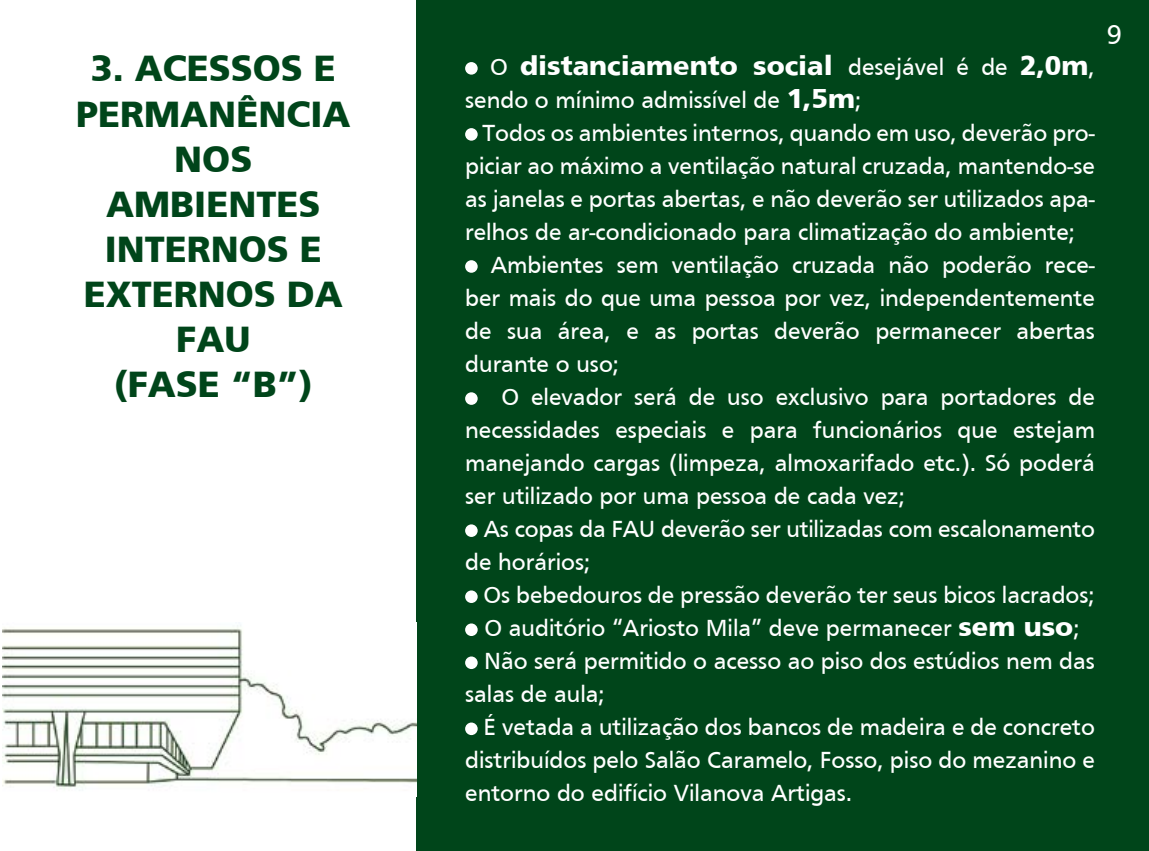
<style>
.page{position:relative;width:1149px;height:851px;background:#fff}
.page>*{position:absolute;margin:0;border:0;box-sizing:border-box;transform-origin:0 0}
.t1{font:900 36px/45px "Frutiger";color:#00451a;text-align:center}
.t2{font:900 27px "Frutiger";color:#fff}
.t3{font:27px "Humanist 777 BT Roman B";color:#fff}
.t4{font:24px "Frutiger";color:#fff}
.s1{font-weight:400;font-size:24px}
.s2{font-weight:900;font-size:27px}
</style>
<div class="page">
<div style="left:416px;top:0;width:732px;height:850px;background:#00451a"></div>
<div style="left:465px;top:62px;width:12px;height:13px;background:#fff;border-radius:50%"></div>
<div style="left:465px;top:128px;width:12px;height:13px;background:#fff;border-radius:50%"></div>
<div style="left:465px;top:260px;width:12px;height:13px;background:#fff;border-radius:50%"></div>
<div style="left:465px;top:392px;width:12px;height:13px;background:#fff;border-radius:50%"></div>
<div style="left:465px;top:524px;width:12px;height:13px;background:#fff;border-radius:50%"></div>
<div style="left:465px;top:590px;width:12px;height:13px;background:#fff;border-radius:50%"></div>
<div style="left:465px;top:623px;width:12px;height:13px;background:#fff;border-radius:50%"></div>
<div style="left:465px;top:656px;width:12px;height:13px;background:#fff;border-radius:50%"></div>
<div style="left:465px;top:722px;width:12px;height:13px;background:#fff;border-radius:50%"></div>
<img style="left:3px;top:625px;width:413px;height:165px">
<h1 class="t1" style="left:76px;top:46px;width:276px">3. ACESSOS E<br>PERMANÊNCIA<br>NOS<br>AMBIENTES<br>INTERNOS E<br>EXTERNOS DA<br>FAU<br>(FASE “B”)</h1>
<p class="t2" style="left:490px;top:49px;width:606px"><span class="s1">O</span> distanciamento social <span class="s1">desejável é de</span> 2,0m<span class="s1">,</span></p>
<p class="t4" style="left:465px;top:86px;width:397px">sendo o mínimo admissível de <span class="s2">1,5m</span>;</p>
<p class="t4" style="left:482px;top:119px;width:613px">Todos os ambientes internos, quando em uso, deverão pro-</p>
<p class="t4" style="left:465px;top:152px;width:631px">piciar ao máximo a ventilação natural cruzada, mantendo-se</p>
<p class="t4" style="left:465px;top:185px;width:631px">as janelas e portas abertas, e não deverão ser utilizados apa-</p>
<p class="t4" style="left:465px;top:218px;width:611px">relhos de ar-condicionado para climatização do ambiente;</p>
<p class="t4" style="left:490px;top:251px;width:605px">Ambientes sem ventilação cruzada não poderão rece-</p>
<p class="t4" style="left:465px;top:284px;width:631px">ber mais do que uma pessoa por vez, independentemente</p>
<p class="t4" style="left:465px;top:317px;width:631px">de sua área, e as portas deverão permanecer abertas</p>
<p class="t4" style="left:465px;top:350px;width:156px">durante o uso;</p>
<p class="t4" style="left:501px;top:383px;width:595px">O elevador será de uso exclusivo para portadores de</p>
<p class="t4" style="left:465px;top:416px;width:631px">necessidades especiais e para funcionários que estejam</p>
<p class="t4" style="left:465px;top:449px;width:631px">manejando cargas (limpeza, almoxarifado etc.). Só poderá</p>
<p class="t4" style="left:465px;top:482px;width:441px">ser utilizado por uma pessoa de cada vez;</p>
<p class="t4" style="left:483px;top:515px;width:612px">As copas da FAU deverão ser utilizadas com escalonamento</p>
<p class="t4" style="left:465px;top:548px;width:127px">de horários;</p>
<p class="t4" style="left:483px;top:581px;width:612px">Os bebedouros de pressão deverão ter seus bicos lacrados;</p>
<p class="t4" style="left:484px;top:614px;width:596px">O auditório “Ariosto Mila” deve permanecer <span class="s2">sem uso</span>;</p>
<p class="t4" style="left:484px;top:647px;width:612px">Não será permitido o acesso ao piso dos estúdios nem das</p>
<p class="t4" style="left:465px;top:680px;width:141px">salas de aula;</p>
<p class="t4" style="left:483px;top:713px;width:612px">É vetada a utilização dos bancos de madeira e de concreto</p>
<p class="t4" style="left:465px;top:746px;width:631px">distribuídos pelo Salão Caramelo, Fosso, piso do mezanino e</p>
<p class="t4" style="left:465px;top:779px;width:388px">entorno do edifício Vilanova Artigas.</p>
<p class="t3" style="left:1106px;top:18px;width:17px">9</p>
</div>
